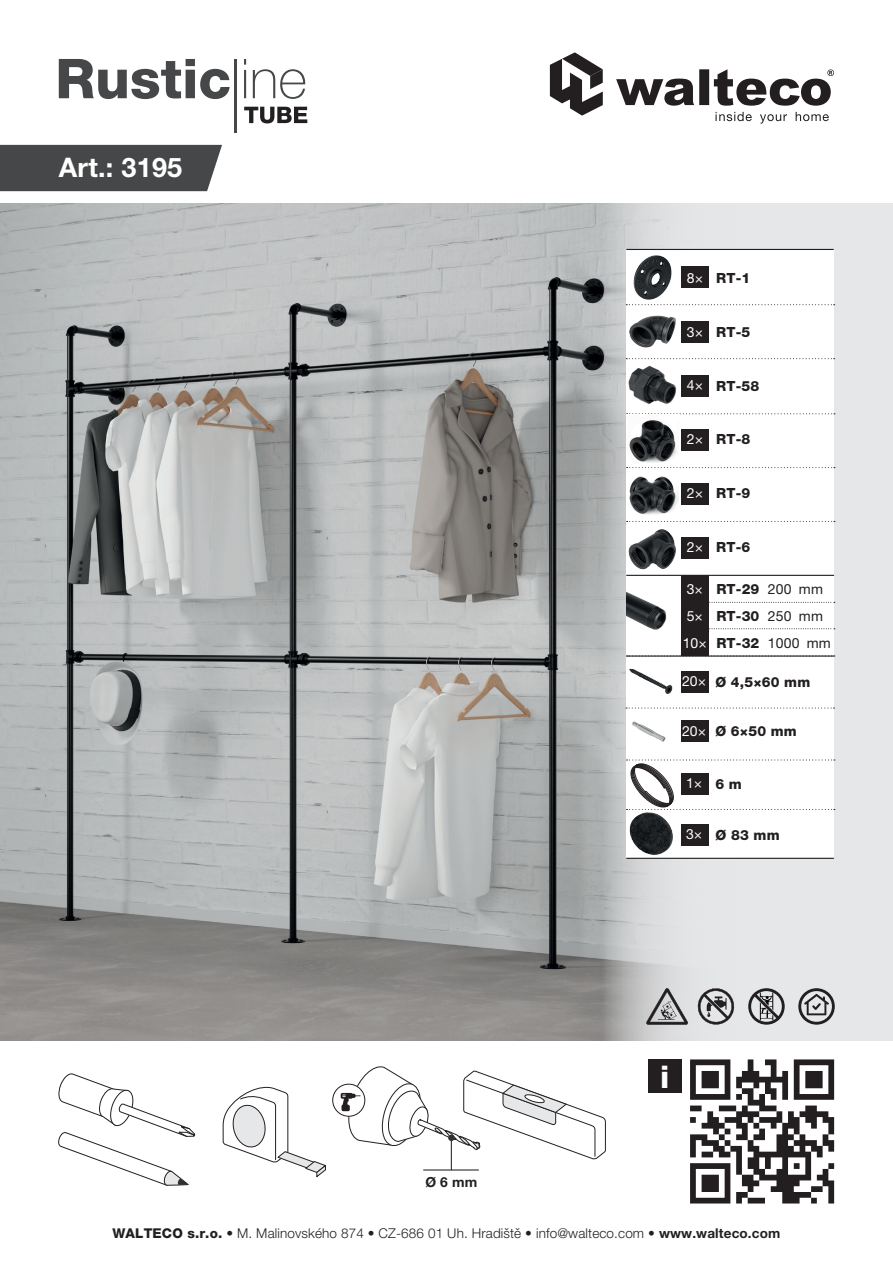
<style>
.page{position:relative;width:893px;height:1263px;background:#fff}
.page>*{position:absolute;margin:0;border:0;box-sizing:border-box;transform-origin:0 0}
.t1{font:31.2px "Helvetica Neue CE Heavy";color:#fff}
.t2{font:700 27px "Helvetica Neue CE";letter-spacing:.01em;color:#fff}
.t3{font:13.95px/27px "Helvetica Neue CE Heavy";letter-spacing:.01em;color:#231f20;text-align:justify}
.t4{font:13.95px/27px "Helvetica Neue CE";color:#fff}
.t5{font:13.95px/27px "Helvetica Neue CE";letter-spacing:.01em;color:#231f20}
.t6{font:700 13.8px "Helvetica Neue CE";color:#231f20}
.t7{font:13.5px "Helvetica Neue CE Light";letter-spacing:.01em;color:#231f20}
.s1{font-family:"Helvetica Neue CE";color:#fff}
.s2{font-family:"Helvetica Neue CE Heavy";color:#231f20}
.s3{font-family:"Helvetica Neue CE Heavy"}
.s4{font-family:"Helvetica Neue CE";font-weight:700}
</style>
<div class="page">
<img style="left:0;top:204px;width:601px;height:837px">
<svg style="left:601px;top:204px;width:292px;height:837px;background:#dbdcde"></svg>
<svg style="left:646px;top:988px;width:42px;height:37px;background:#a6a6a7"></svg>
<svg style="left:748px;top:988px;width:37px;height:37px"></svg>
<svg style="left:694px;top:986px;width:45px;height:42px;background:#b1b0b2"></svg>
<svg style="left:798px;top:988px;width:37px;height:37px"></svg>
<svg style="left:550px;top:52px;width:284px;height:72px"></svg>
<svg style="left:59px;top:59px;width:171px;height:40px"></svg>
<hr style="left:235px;top:59px;width:2px;height:73px;background:#464748">
<hr style="left:244px;top:70px;width:2px;height:28px;background:#464748">
<svg style="left:244px;top:59px;width:2px;height:6px"></svg>
<svg style="left:253px;top:69px;width:53px;height:30px"></svg>
<svg style="left:244px;top:107px;width:63px;height:16px"></svg>
<div style="left:0;top:145px;width:222px;height:46px;background:#464748"></div>
<div style="left:626px;top:249px;width:208px;height:609px;background:#fff"></div>
<div style="left:681px;top:321px;width:28px;height:22px;background:#231f20"></div>
<div style="left:681px;top:266px;width:28px;height:22px;background:#231f20"></div>
<div style="left:681px;top:375px;width:28px;height:22px;background:#231f20"></div>
<div style="left:681px;top:429px;width:28px;height:22px;background:#231f20"></div>
<div style="left:681px;top:483px;width:28px;height:22px;background:#231f20"></div>
<div style="left:681px;top:537px;width:28px;height:22px;background:#231f20"></div>
<img style="left:626px;top:359px;width:54px;height:45px">
<img style="left:633px;top:255px;width:39px;height:45px">
<img style="left:629px;top:305px;width:48px;height:43px">
<svg style="left:626px;top:358px;width:209px;height:1px"></svg>
<svg style="left:627px;top:413px;width:208px;height:1px"></svg>
<svg style="left:627px;top:467px;width:208px;height:1px"></svg>
<svg style="left:627px;top:521px;width:208px;height:1px"></svg>
<svg style="left:626px;top:304px;width:209px;height:1px"></svg>
<svg style="left:679px;top:707px;width:155px;height:1px"></svg>
<hr style="left:626px;top:249px;width:208px;height:1px;background:#231f20">
<hr style="left:626px;top:575px;width:208px;height:1px;background:#231f20">
<svg style="left:626px;top:759px;width:209px;height:51px"></svg>
<div style="left:681px;top:670px;width:28px;height:22px;background:#231f20"></div>
<div style="left:681px;top:720px;width:28px;height:22px;background:#231f20"></div>
<div style="left:681px;top:824px;width:28px;height:22px;background:#231f20"></div>
<hr style="left:626px;top:858px;width:208px;height:1px;background:#231f20">
<img style="left:626px;top:591px;width:41px;height:39px">
<div style="left:681px;top:575px;width:28px;height:81px;background:#231f20"></div>
<svg style="left:709px;top:602px;width:126px;height:1px"></svg>
<svg style="left:709px;top:628px;width:126px;height:1px"></svg>
<hr style="left:626px;top:655px;width:208px;height:2px;background:#231f20">
<svg style="left:222px;top:1086px;width:104px;height:92px"></svg>
<svg style="left:58px;top:1073px;width:138px;height:113px"></svg>
<svg style="left:333px;top:1084px;width:32px;height:32px"></svg>
<div style="left:332px;top:1084px;width:33px;height:32px;border:1px solid #231f20;border-radius:50%"></div>
<hr style="left:424px;top:1169px;width:54px;height:1px;background:#312f30">
<hr style="left:451px;top:1138px;width:1px;height:32px;background:#312f30">
<svg style="left:341px;top:1066px;width:265px;height:94px"></svg>
<div style="left:648px;top:1059px;width:33px;height:34px;background:#231f20"></div>
<svg style="left:690px;top:1059px;width:144px;height:144px"></svg>
<img style="left:629px;top:809px;width:44px;height:46px">
<img style="left:624px;top:654px;width:55px;height:55px">
<img style="left:632px;top:721px;width:34px;height:21px">
<img style="left:629px;top:420px;width:48px;height:43px">
<img style="left:629px;top:476px;width:49px;height:39px">
<img style="left:628px;top:529px;width:48px;height:41px">
<h2 class="t2" style="left:59px;top:152px;width:125px">Art.: 3195</h2>
<p class="t6" style="left:425px;top:1174px;width:53px">Ø 6 mm</p>
<p class="t4" style="left:687px;top:264px;width:18px">8×</p>
<p class="t3" style="left:716px;top:265px;width:36px">RT-1</p>
<p class="t4" style="left:687px;top:318px;width:18px">3×</p>
<p class="t3" style="left:716px;top:319px;width:36px">RT-5</p>
<p class="t4" style="left:687px;top:372px;width:18px">4×</p>
<p class="t3" style="left:716px;top:372px;width:45px">RT-58</p>
<p class="t4" style="left:687px;top:426px;width:18px">2×</p>
<p class="t3" style="left:716px;top:426px;width:36px">RT-8</p>
<p class="t4" style="left:687px;top:480px;width:18px">2×</p>
<p class="t3" style="left:716px;top:480px;width:36px">RT-9</p>
<p class="t4" style="left:687px;top:534px;width:18px">2×</p>
<p class="t3" style="left:716px;top:534px;width:36px">RT-6</p>
<p class="t3" style="left:716px;top:576px;width:45px">RT-29<br>RT-30<br>RT-32</p>
<p class="t4" style="left:683px;top:575px;width:26px">3×<br>5×<br>10×</p>
<p class="t5" style="left:768px;top:575px;width:64px">200 mm<br>250 mm<br>1000 mm</p>
<p class="t3" style="left:682px;top:668px;width:130px"><span class="s1">20×</span> Ø 4,5×60 mm</p>
<p class="t3" style="left:682px;top:718px;width:116px"><span class="s1">20×</span> Ø 6×50 mm</p>
<p class="t4" style="left:686px;top:770px;width:57px">1× <span class="s2">6 m</span></p>
<p class="t3" style="left:686px;top:822px;width:95px"><span class="s1">3×</span> Ø 83 mm</p>
<h1 class="t1" style="left:660px;top:1059px;width:11px">i</h1>
<p class="t7" style="left:113px;top:1225px;width:669px"><span class="s3">WALTECO s.r.o.</span> • M. Malinovského 874 • CZ-686 01 Uh. Hradiště • info@walteco.com • <span class="s4">www.walteco.com</span></p>
</div>
